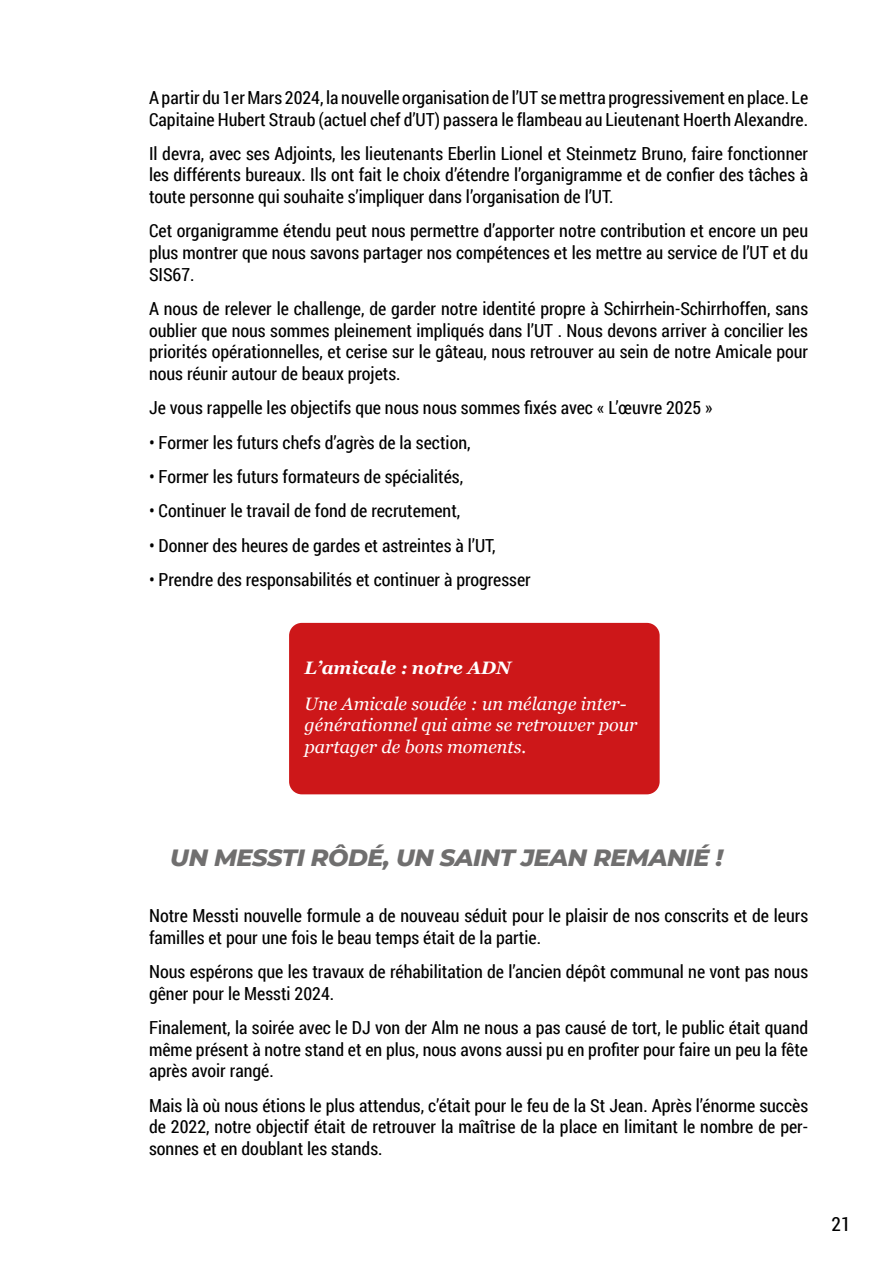
<style>
.page{position:relative;width:893px;height:1263px;background:#fff}
.page>*{position:absolute;margin:0;border:0;box-sizing:border-box;transform-origin:0 0}
.t1{font:italic 800 24px "Montserrat";letter-spacing:-.02em;color:#706f6f}
.t2{font:19.5px "Roboto Condensed";color:#000}
.t3{font:18px/21.6px "Roboto Condensed";color:#000;text-align:justify}
.t4{font:italic 18px/21.6px "Georgia";color:#fff}
.t5{font:italic 700 18px "Georgia";color:#fff}
</style>
<div class="page">
<div style="left:289px;top:623px;width:371px;height:171px;background:#cd1719;border-radius:13px"></div>
<p class="t3" style="left:149px;top:86px;width:661px">A partir du 1er Mars 2024, la nouvelle organisation de l’UT se mettra progressivement en place. Le<br>Capitaine Hubert Straub (actuel chef d’UT) passera le flambeau au Lieutenant Hoerth Alexandre.</p>
<p class="t3" style="left:149px;top:142px;width:661px">Il devra, avec ses Adjoints, les lieutenants Eberlin Lionel et Steinmetz Bruno, faire fonctionner les différents bureaux. Ils ont fait le choix d’étendre l’organigramme et de confier des tâches à toute personne qui souhaite s’impliquer dans l’organisation de l’UT.</p>
<p class="t3" style="left:149px;top:220px;width:661px">Cet organigramme étendu peut nous permettre d’apporter notre contribution et encore un peu plus montrer que nous savons partager nos compétences et les mettre au service de l’UT et du SIS67.</p>
<p class="t3" style="left:149px;top:297px;width:661px">A nous de relever le challenge, de garder notre identité propre à Schirrhein-Schirrhoffen, sans oublier que nous sommes pleinement impliqués dans l’UT . Nous devons arriver à concilier les priorités opérationnelles, et cerise sur le gâteau, nous retrouver au sein de notre Amicale pour nous réunir autour de beaux projets.</p>
<p class="t3" style="left:149px;top:396px;width:565px">Je vous rappelle les objectifs que nous nous sommes fixés avec « L’œuvre 2025 »</p>
<p class="t3" style="left:149px;top:431px;width:323px">• Former les futurs chefs d’agrès de la section,</p>
<p class="t3" style="left:149px;top:465px;width:316px">• Former les futurs formateurs de spécialités,</p>
<p class="t3" style="left:149px;top:499px;width:313px">• Continuer le travail de fond de recrutement,</p>
<p class="t3" style="left:149px;top:534px;width:348px">• Donner des heures de gardes et astreintes à l’UT,</p>
<p class="t3" style="left:149px;top:568px;width:383px">• Prendre des responsabilités et continuer à progresser</p>
<p class="t5" style="left:305px;top:654px;width:208px">L’amicale : notre ADN</p>
<p class="t4" style="left:305px;top:692px;width:334px">Une Amicale soudée : un mélange inter&shy;générationnel qui aime se retrouver pour partager de bons moments.</p>
<h1 class="t1" style="left:170px;top:840px;width:554px">UN MESSTI RÔDÉ, UN SAINT JEAN REMANIÉ !</h1>
<p class="t3" style="left:149px;top:904px;width:661px">Notre Messti nouvelle formule a de nouveau séduit pour le plaisir de nos conscrits et de leurs familles et pour une fois le beau temps était de la partie.</p>
<p class="t3" style="left:149px;top:960px;width:661px">Nous espérons que les travaux de réhabilitation de l’ancien dépôt communal ne vont pas nous gêner pour le Messti 2024.</p>
<p class="t3" style="left:149px;top:1016px;width:661px">Finalement, la soirée avec le DJ von der Alm ne nous a pas causé de tort, le public était quand même présent à notre stand et en plus, nous avons aussi pu en profiter pour faire un peu la fête après avoir rangé.</p>
<p class="t3" style="left:149px;top:1094px;width:661px">Mais là où nous étions le plus attendus, c’était pour le feu de la St Jean. Après l’énorme succès de 2022, notre objectif était de retrouver la maîtrise de la place en limitant le nombre de per&shy;sonnes et en doublant les stands.</p>
<p class="t2" style="left:832px;top:1210px;width:21px">21</p>
</div>
